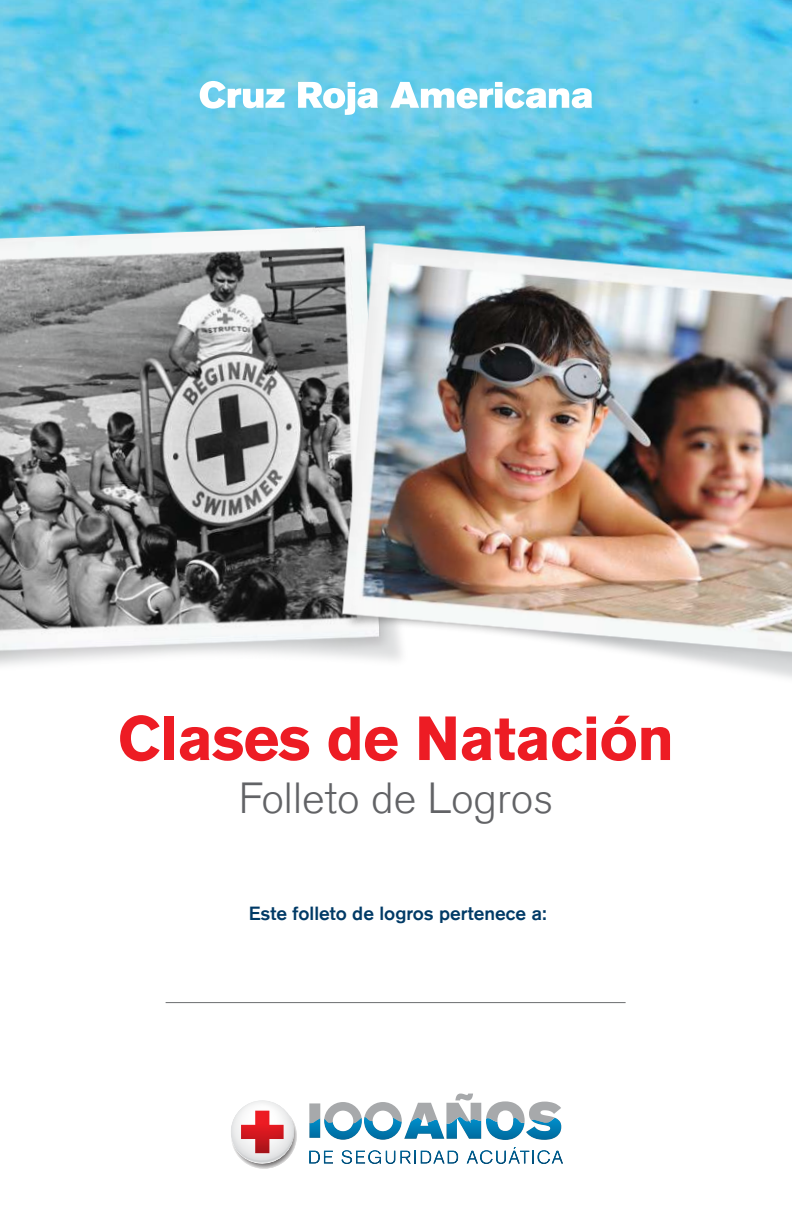
<style>
.page{position:relative;width:792px;height:1224px;background:#fff}
.page>*{position:absolute;margin:0;border:0;box-sizing:border-box;transform-origin:0 0}
.t1{font:700 61.6px "Akzidenz Grotesk Std";letter-spacing:-.015em;color:#ed1c24}
.t2{font:300 43.4px "Akzidenz Grotesk Std";color:#626366}
.t3{font:500 19px "Akzidenz Grotesk Std";color:#003a66}
</style>
<div class="page">
<img style="left:0;top:0;width:792px;height:229px">
<img style="left:0;top:198px;width:440px;height:468px">
<img style="left:324px;top:229px;width:468px;height:449px">
<hr style="left:166px;top:1002px;width:460px;height:1px;background:#6c6e70">
<svg style="left:200px;top:81px;width:85px;height:28px"></svg>
<svg style="left:298px;top:82px;width:80px;height:33px"></svg>
<svg style="left:390px;top:82px;width:202px;height:27px"></svg>
<img style="left:249px;top:1130px;width:48px;height:39px">
<svg style="left:231px;top:1100px;width:65px;height:65px"></svg>
<img style="left:241px;top:1111px;width:43px;height:42px">
<svg style="left:309px;top:1094px;width:252px;height:46px"></svg>
<img style="left:309px;top:1150px;width:11px;height:14px">
<img style="left:324px;top:1150px;width:9px;height:14px">
<img style="left:341px;top:1150px;width:11px;height:14px">
<img style="left:356px;top:1150px;width:9px;height:14px">
<img style="left:368px;top:1150px;width:13px;height:14px">
<img style="left:386px;top:1150px;width:10px;height:14px">
<img style="left:400px;top:1150px;width:11px;height:14px">
<svg style="left:414px;top:1150px;width:2px;height:14px"></svg>
<img style="left:421px;top:1150px;width:10px;height:14px">
<img style="left:433px;top:1150px;width:12px;height:14px">
<img style="left:447px;top:1150px;width:11px;height:14px">
<img style="left:466px;top:1150px;width:12px;height:14px">
<img style="left:480px;top:1150px;width:13px;height:14px">
<img style="left:496px;top:1150px;width:10px;height:14px">
<img style="left:508px;top:1150px;width:12px;height:14px">
<img style="left:520px;top:1150px;width:10px;height:14px">
<svg style="left:532px;top:1150px;width:2px;height:14px"></svg>
<img style="left:537px;top:1150px;width:13px;height:14px">
<img style="left:551px;top:1150px;width:12px;height:14px">
<h1 class="t1" style="left:118px;top:715px;width:558px">Clases de Natación</h1>
<h2 class="t2" style="left:239px;top:782px;width:316px">Folleto de Logros</h2>
<p class="t3" style="left:249px;top:907px;width:299px">Este folleto de logros pertenece a:</p>
</div>
